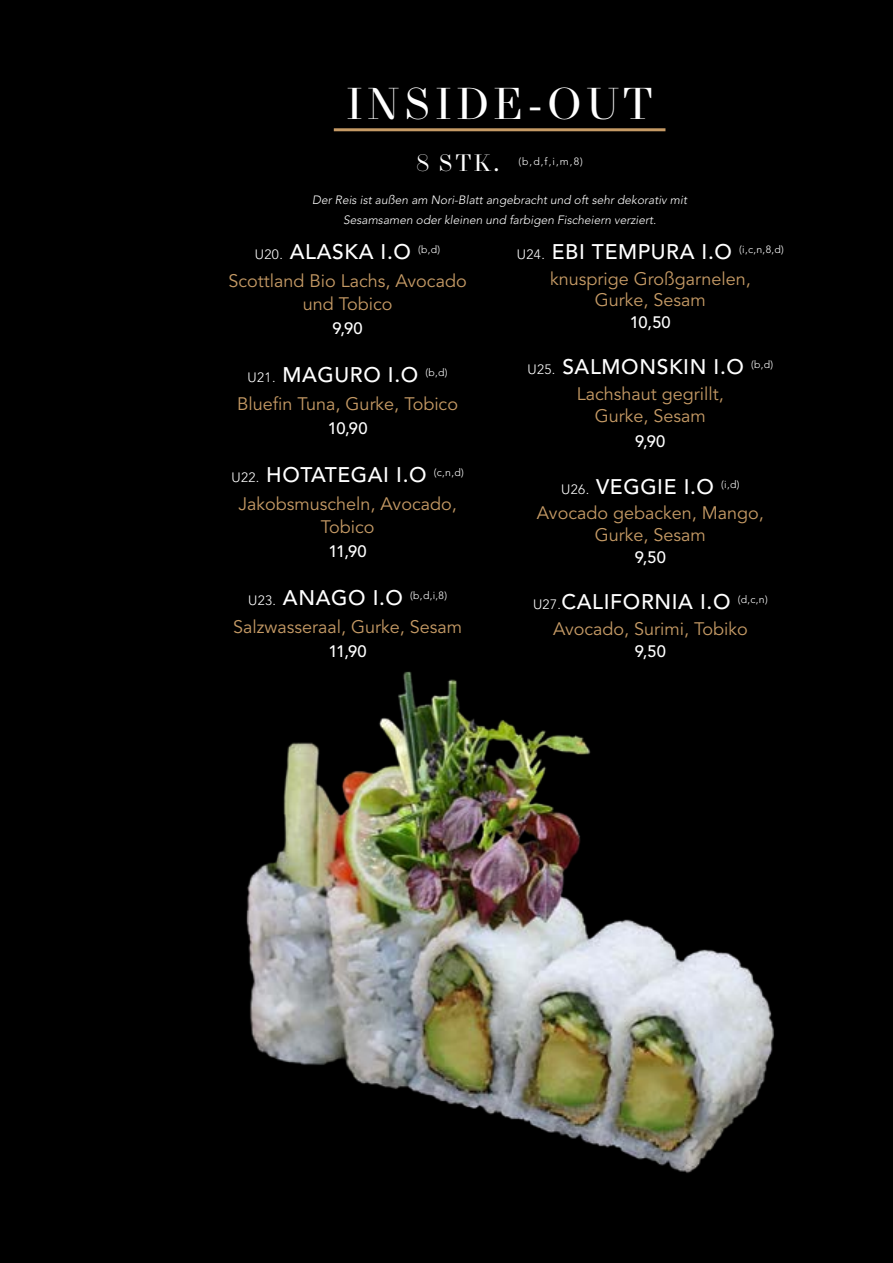
<style>
.page{position:relative;width:893px;height:1263px;background:#000}
.page>*{position:absolute;margin:0;border:0;box-sizing:border-box;transform-origin:0 0}
.t1{font:45px "VL New Paris Headline";letter-spacing:.1em;color:#fff}
.t2{font:24px "VL New Paris Headline";color:#fff}
.t3{font:500 21px "Avenir LT Std";letter-spacing:.03em;color:#fff}
.t4{font:18px/21.6px "Avenir LT Std";color:#c59a65;text-align:center}
.t5{font:500 16.5px "Avenir LT Std";letter-spacing:.005em;color:#fff}
.t6{font:italic 300 12px/20px "Avenir LT Std";color:#fff;text-align:center}
.t7{font:300 10.5px "Avenir LT Std";color:#fff}
.s1{font-weight:300;font-size:13.5px}
.s2{font-size:13.5px}
.s3{font-weight:500;font-size:21px}
</style>
<div class="page">
<img style="left:246px;top:671px;width:528px;height:502px">
<hr style="left:334px;top:128px;width:331px;height:3px;background:#c59a65">
<h1 class="t1" style="left:346px;top:71px;width:308px">INSIDE-OUT</h1>
<h2 class="t2" style="left:416px;top:146px;width:84px">8 STK.</h2>
<p class="t7" style="left:518px;top:155px;width:66px">(b,d,f,i,m,8)</p>
<p class="t6" style="left:312px;top:190px;width:376px">Der Reis ist außen am Nori-Blatt angebracht und oft sehr dekorativ mit<br>Sesamsamen oder kleinen und farbigen Fischeiern verziert.</p>
<p class="t3" style="left:255px;top:239px;width:187px"><span class="s1">U20.</span> ALASKA I.O <sup>(b,d)</sup></p>
<p class="t4" style="left:229px;top:269px;width:240px;line-height:23.5px">Scottland Bio Lachs, Avocado und Tobico</p>
<p class="t5" style="left:332px;top:319px;width:32px">9,90</p>
<p class="t3" style="left:248px;top:363px;width:202px"><span class="s1">U21.</span> MAGURO I.O <sup>(b,d)</sup></p>
<p class="t4" style="left:237px;top:393px;width:222px">Bluefin Tuna, Gurke, Tobico</p>
<p class="t5" style="left:328px;top:418px;width:41px">10,90</p>
<p class="t3" style="left:231px;top:462px;width:234px"><span class="s1">U22.</span> HOTATEGAI I.O <sup>(c,n,d)</sup></p>
<p class="t4" style="left:239px;top:492px;width:220px;line-height:23.5px">Jakobsmuscheln, Avocado,<br>Tobico</p>
<p class="t5" style="left:328px;top:541px;width:40px">11,90</p>
<p class="t7" style="left:248px;top:589px;width:201px"><span class="s2">U23.</span> <span class="s3">ANAGO I.O</span> (b,d,i,8)</p>
<p class="t4" style="left:233px;top:616px;width:231px">Salzwasseraal, Gurke, Sesam</p>
<p class="t5" style="left:328px;top:641px;width:40px">11,90</p>
<p class="t3" style="left:517px;top:239px;width:269px"><span class="s1">U24.</span> EBI TEMPURA I.O <sup>(i,c,n,8,d)</sup></p>
<p class="t4" style="left:550px;top:268px;width:202px">knusprige Großgarnelen,<br>Gurke, Sesam</p>
<p class="t5" style="left:630px;top:313px;width:42px">10,50</p>
<p class="t3" style="left:527px;top:355px;width:247px"><span class="s1">U25.</span> SALMONSKIN I.O <sup>(b,d)</sup></p>
<p class="t4" style="left:577px;top:384px;width:148px">Lachshaut gegrillt,<br>Gurke, Sesam</p>
<p class="t5" style="left:635px;top:432px;width:32px">9,90</p>
<p class="t3" style="left:561px;top:474px;width:180px"><span class="s1">U26.</span> VEGGIE I.O <sup>(i,d)</sup></p>
<p class="t4" style="left:537px;top:503px;width:228px">Avocado gebacken, Mango,<br>Gurke, Sesam</p>
<p class="t5" style="left:635px;top:547px;width:33px">9,50</p>
<p class="t3" style="left:533px;top:590px;width:236px"><span class="s1">U27.</span>CALIFORNIA I.O <sup>(d,c,n)</sup></p>
<p class="t4" style="left:553px;top:618px;width:196px">Avocado, Surimi, Tobiko</p>
<p class="t5" style="left:635px;top:641px;width:33px">9,50</p>
</div>
